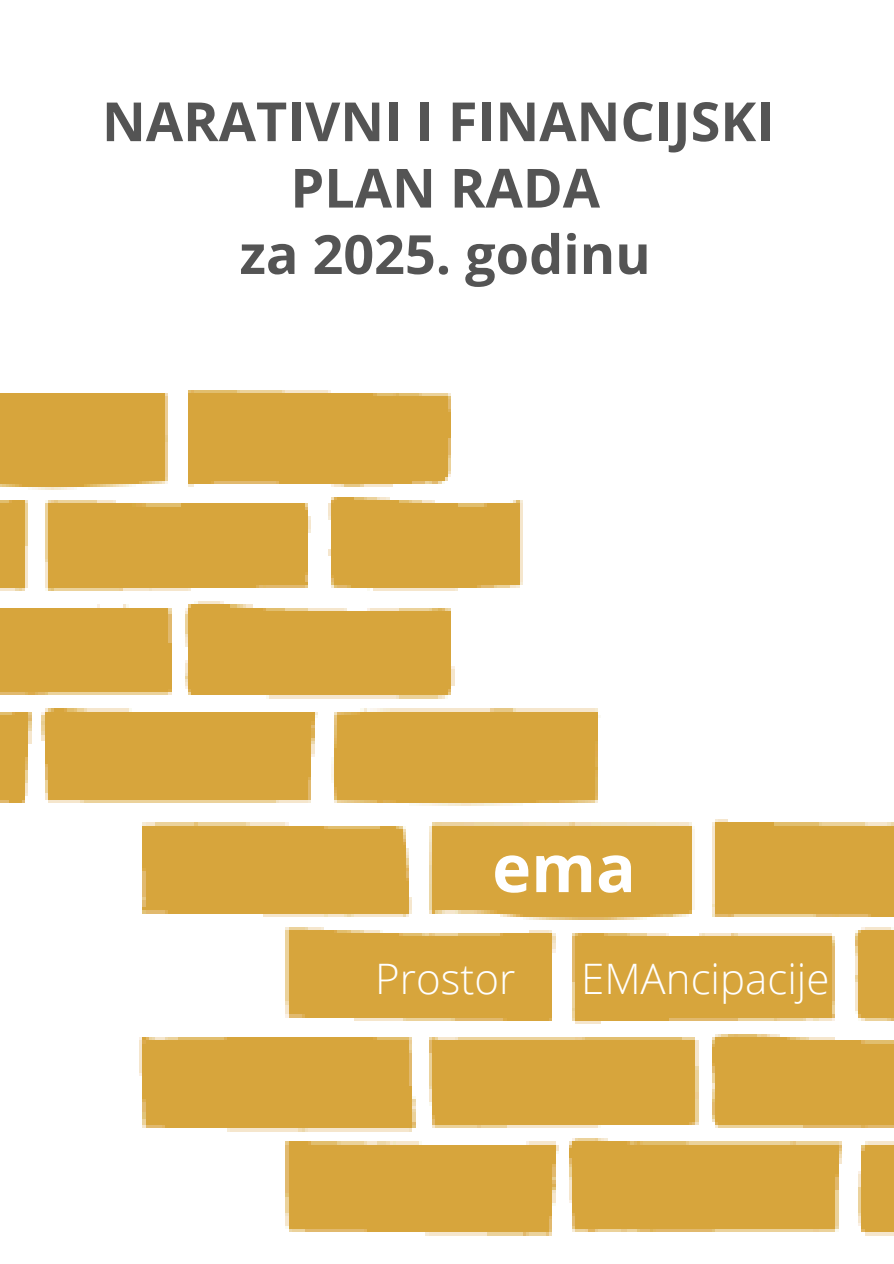
<style>
.page{position:relative;width:894px;height:1264px;background:#fff}
.page>*{position:absolute;margin:0;border:0;box-sizing:border-box;transform-origin:0 0}
.t1{font:700 66px "Open Sans";color:#fff}
.t2{font:700 54px/66.3px "Open Sans";color:#545454;text-align:center}
.t3{font:300 42px "Open Sans";color:#fff}
</style>
<div class="page">
<img style="left:0;top:390px;width:893px;height:846px">
<h2 class="t2" style="left:102px;top:87px;width:673px">NARATIVNI I FINANCIJSKI<br>PLAN RADA<br>za 2025. godinu</h2>
<h1 class="t1" style="left:492px;top:821px;width:145px">ema</h1>
<p class="t3" style="left:375px;top:949px;width:142px">Prostor</p>
<p class="t3" style="left:581px;top:949px;width:250px">EMAncipacije</p>
</div>
